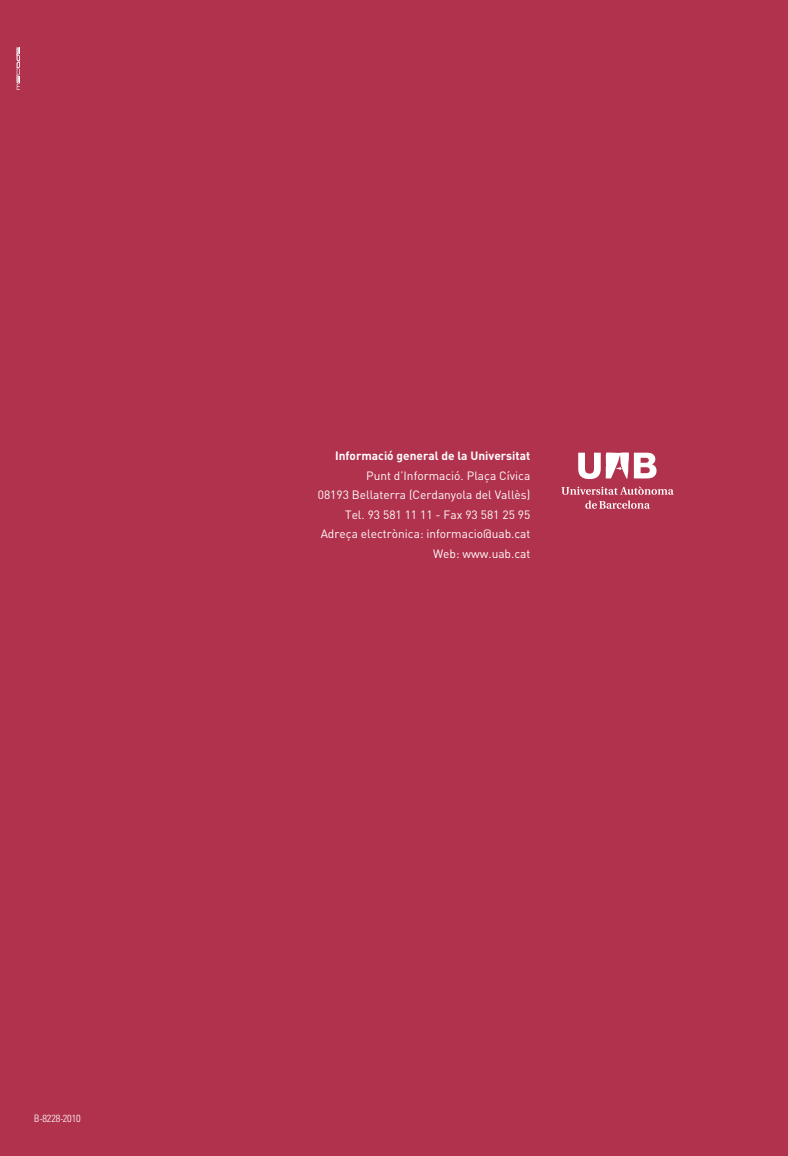
<style>
.page{position:relative;width:788px;height:1156px;background:#fff}
.page>*{position:absolute;margin:0;border:0;box-sizing:border-box;transform-origin:0 0}
.t1{font:11.85px/19.4px "DIN";color:#fff;text-align:right}
.t2{font:700 11.85px "DIN";color:#fff}
.t3{font:300 condensed 10.2px "Univers";letter-spacing:-.01em;color:#fff}
</style>
<div class="page">
<div style="left:0;top:0;width:788px;height:1155px;background:#b1324d"></div>
<svg style="left:16px;top:47px;width:4px;height:43px"></svg>
<svg style="left:561px;top:452px;width:113px;height:56px"></svg>
<p class="t3" style="left:34px;top:1114px;width:48px">B-8228-2010</p>
<p class="t2" style="left:335px;top:452px;width:197px">Informació general de la Universitat</p>
<p class="t1" style="left:318px;top:467px;width:214px">Punt d’Informació. Plaça Cívica<br>08193 Bellaterra (Cerdanyola del Vallès)<br>Tel. 93 581 11 11 - Fax 93 581 25 95<br>Adreça electrònica: informacio@uab.cat Web: www.uab.cat</p>
</div>
